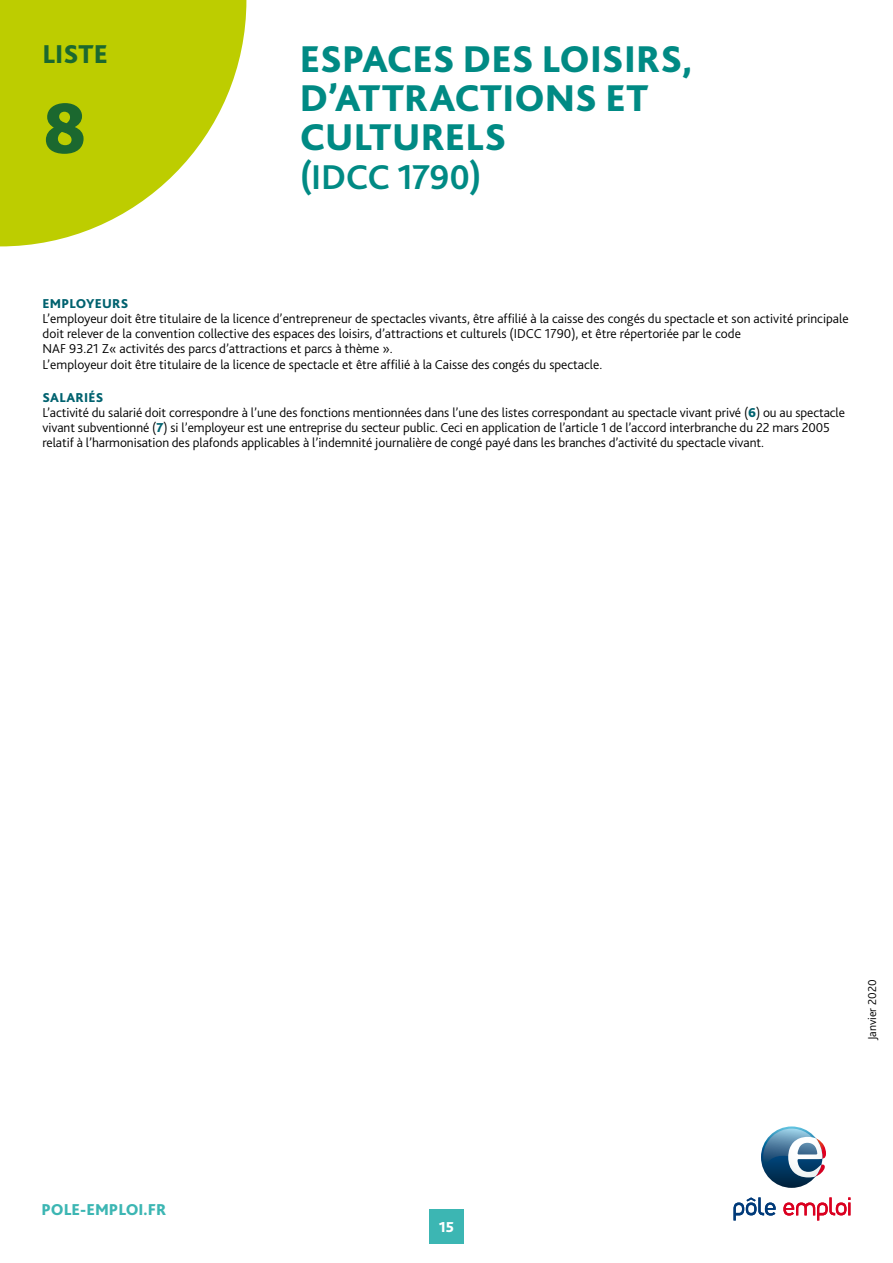
<style>
.page{position:relative;width:893px;height:1263px;background:#fff}
.page>*{position:absolute;margin:0;border:0;box-sizing:border-box;transform-origin:0 0}
.t1{font:800 75px "Bliss 2";color:#1b682f}
.t2{font:800 39px/39px "Bliss 2";color:#008a84}
.t3{font:700 36px "Bliss 2";letter-spacing:-.015em;color:#008a84}
.t4{font:800 27px "Bliss 2";color:#1b682f}
.t5{font:800 16.5px "Bliss 2";color:#3cb6b3}
.t6{font:800 15px "Bliss 2";color:#fff}
.t7{font:300 13.5px/15px "Bliss 2";letter-spacing:-.005em;color:#000}
.t8{font:800 13.5px "Bliss 2";letter-spacing:.015em;color:#00626f}
.t9{font:300 12px "Bliss 2";color:#000}
.s1{font-weight:800;color:#00626f}
</style>
<div class="page">
<svg style="left:0;top:0;width:246px;height:246px;fill:#bdcd00"></svg>
<svg style="left:761px;top:1126px;width:61px;height:62px"></svg>
<svg style="left:763px;top:1128px;width:63px;height:49px"></svg>
<svg style="left:733px;top:1197px;width:43px;height:23px"></svg>
<svg style="left:783px;top:1197px;width:67px;height:23px"></svg>
<div style="left:429px;top:1209px;width:34px;height:34px;background:#3cb6b3"></div>
<h3 class="t4" style="left:43px;top:37px;width:67px">LISTE</h3>
<h1 class="t1" style="left:43px;top:82px;width:46px">8</h1>
<h2 class="t2" style="left:300px;top:40px;width:394px">ESPACES DES LOISIRS,<br>D’ATTRACTIONS ET<br>CULTURELS</h2>
<h3 class="t3" style="left:300px;top:155px;width:183px">(IDCC 1790)</h3>
<p class="t8" style="left:43px;top:295px;width:87px">EMPLOYEURS</p>
<p class="t7" style="left:43px;top:311px;width:808px">L’employeur doit être titulaire de la licence d’entrepreneur de spectacles vivants, être affilié à la caisse des congés du spectacle et son activité principale doit relever de la convention collective des espaces des loisirs, d’attractions et culturels (IDCC 1790), et être répertoriée par le code<br>NAF 93.21 Z« activités des parcs d’attractions et parcs à thème ».</p>
<p class="t7" style="left:43px;top:357px;width:561px">L’employeur doit être titulaire de la licence de spectacle et être affilié à la Caisse des congés du spectacle.</p>
<p class="t7" style="left:43px;top:390px;width:804px"><span class="s1">SALARIÉS<br></span>L’activité du salarié doit correspondre à l’une des fonctions mentionnées dans l’une des listes correspondant au spectacle vivant privé (<span class="s1">6</span>) ou au spectacle vivant subventionné (<span class="s1">7</span>) si l’employeur est une entreprise du secteur public. Ceci en application de l’article 1 de l’accord interbranche du 22 mars 2005 relatif à l’harmonisation des plafonds applicables à l’indemnité journalière de congé payé dans les branches d’activité du spectacle vivant.</p>
<p class="t5" style="left:41px;top:1200px;width:126px">POLE-EMPLOI.FR</p>
<p class="t6" style="left:439px;top:1217px;width:17px">15</p>
<p class="t9" style="left:865px;top:1040px;width:62px;rotate:-90deg">Janvier 2020</p>
</div>
